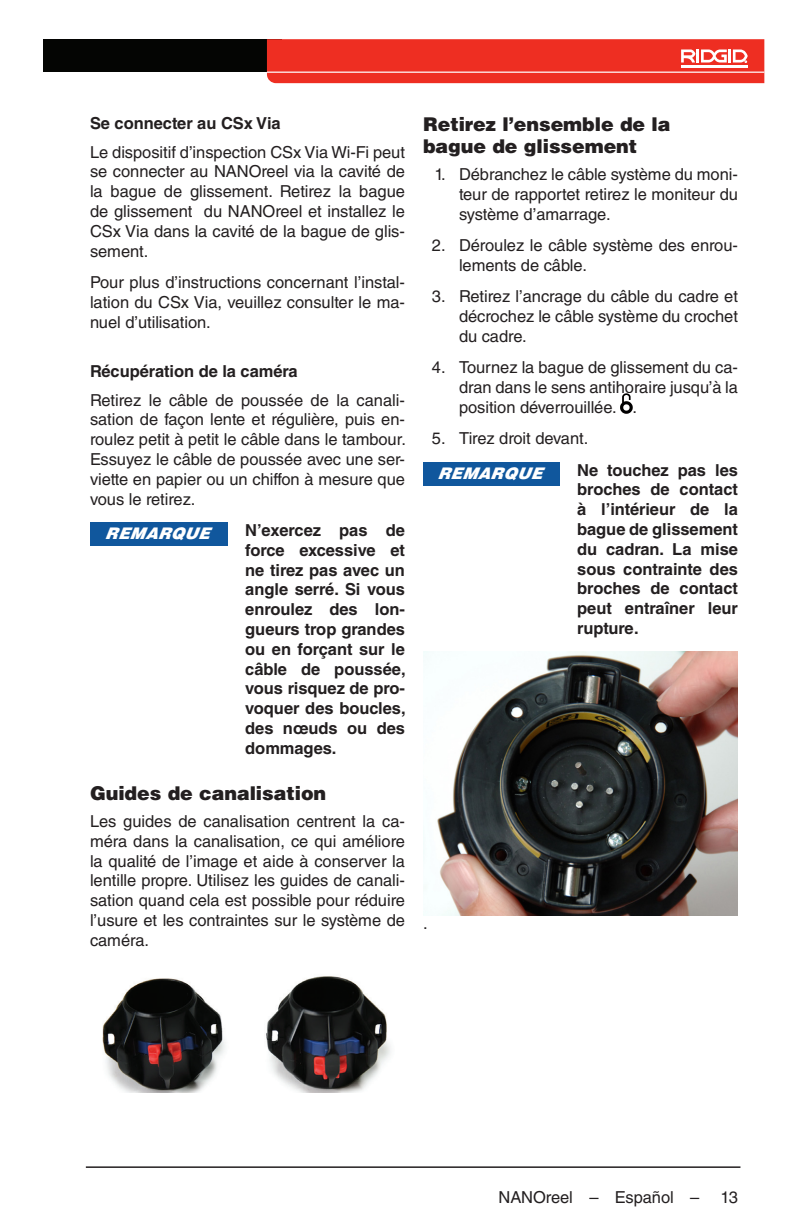
<style>
.page{position:relative;width:792px;height:1224px;background:#fff}
.page>*{position:absolute;margin:0;border:0;box-sizing:border-box;transform-origin:0 0}
.Head_2____h2_-_half{font:900 19px/22.8px "Helvetica LT Std";letter-spacing:-.005em;color:#231f20}
.Basic_Normal___bn{font:16.4px/19.8px "Helvetica LT Std";letter-spacing:-.005em;color:#231f20;text-align:justify}
.Basic_Bold___bb_-_ha{font:700 16.4px/19.8px "Helvetica LT Std";letter-spacing:-.005em;color:#231f20;text-align:justify}
.Head_3___h3_-_half{font:700 16.4px "Helvetica LT Std";letter-spacing:-.005em;color:#231f20}
.Notice-half{font:italic 900 16px "Helvetica LT Std";letter-spacing:.02em;color:#fff}
</style>
<div class="page">
<div style="left:44px;top:39px;width:238px;height:33px;background:#040503"></div>
<svg style="left:267px;top:39px;width:497px;height:44px"></svg>
<hr style="left:86px;top:1166px;width:654px;height:2px;background:#231f20">
<div style="left:90px;top:523px;width:137px;height:23px;background:#10579d"></div>
<img style="left:102px;top:976px;width:289px;height:116px">
<img style="left:620px;top:393px;width:13px;height:20px">
<div style="left:423px;top:462px;width:136px;height:24px;background:#10579d"></div>
<img style="left:423px;top:652px;width:315px;height:263px">
<p class="Head_3___h3_-_half" style="left:90px;top:113px;width:192px">Se connecter au CSx Via</p>
<p class="Basic_Normal___bn" style="left:90px;top:142px;width:317px">Le dispositif d’inspection CSx Via Wi-Fi peut se connecter au NANOreel via la cavité de la bague de glissement. Retirez la bague de glissement du NANOreel et installez le CSx Via dans la cavité de la bague de glis&shy;sement.</p>
<p class="Basic_Normal___bn" style="left:90px;top:272px;width:317px">Pour plus d’instructions concernant l’instal&shy;lation du CSx Via, veuillez consulter le ma&shy;nuel d’utilisation.</p>
<p class="Head_3___h3_-_half" style="left:90px;top:361px;width:209px">Récupération de la caméra</p>
<p class="Basic_Normal___bn" style="left:90px;top:390px;width:317px">Retirez le câble de poussée de la canali&shy;sation de façon lente et régulière, puis en&shy;roulez petit à petit le câble dans le tambour.<br>Essuyez le câble de poussée avec une ser&shy;viette en papier ou un chiffon à mesure que vous le retirez.</p>
<p class="Notice-half" style="left:105px;top:523px;width:106px">REMARQUE</p>
<p class="Basic_Bold___bb_-_ha" style="left:245px;top:520px;width:162px">N’exercez pas de force excessive et ne tirez pas avec un angle serré. Si vous enroulez des lon&shy;gueurs trop grandes ou en forçant sur le câble de poussée, vous risquez de pro&shy;voquer des boucles, des nœuds ou des dommages.</p>
<p class="Head_2____h2_-_half" style="left:90px;top:781px;width:238px">Guides de canalisation</p>
<p class="Basic_Normal___bn" style="left:90px;top:811px;width:317px">Les guides de canalisation centrent la ca&shy;méra dans la canalisation, ce qui améliore la qualité de l’image et aide à conserver la lentille propre. Utilisez les guides de canali&shy;sation quand cela est possible pour réduire l’usure et les contraintes sur le système de caméra.</p>
<p class="Head_2____h2_-_half" style="left:423px;top:112px;width:249px">Retirez l’ensemble de la bague de glissement</p>
<p class="Basic_Normal___bn" style="left:459px;top:165px;width:281px;text-indent:-25px">1. Débranchez le câble système du moni&shy;teur de rapportet retirez le moniteur du système d’amarrage.</p>
<p class="Basic_Normal___bn" style="left:459px;top:236px;width:281px;text-indent:-27px">2. Déroulez le câble système des enrou&shy;lements de câble.</p>
<p class="Basic_Normal___bn" style="left:459px;top:287px;width:281px;text-indent:-27px">3. Retirez l’ancrage du câble du cadre et décrochez le câble système du crochet du cadre.</p>
<p class="Basic_Normal___bn" style="left:459px;top:358px;width:281px;text-indent:-27px">4. Tournez la bague de glissement du ca&shy;dran dans le sens antihoraire jusqu’à la position déverrouillée. .</p>
<p class="Basic_Normal___bn" style="left:432px;top:429px;width:158px">5. Tirez droit devant.</p>
<p class="Notice-half" style="left:437px;top:463px;width:106px">REMARQUE</p>
<p class="Basic_Bold___bb_-_ha" style="left:577px;top:460px;width:162px">Ne touchez pas les broches de contact à l’intérieur de la bague de glissement du cadran. La mise sous contrainte des broches de contact peut entraîner leur rupture.</p>
<p class="Basic_Normal___bn" style="left:423px;top:913px;width:6px">.</p>
<p class="Basic_Normal___bn" style="left:498px;top:1187px;width:202px">NANOreel – Español –</p>
<p class="Basic_Normal___bn" style="left:720px;top:1187px;width:19px">13</p>
</div>
